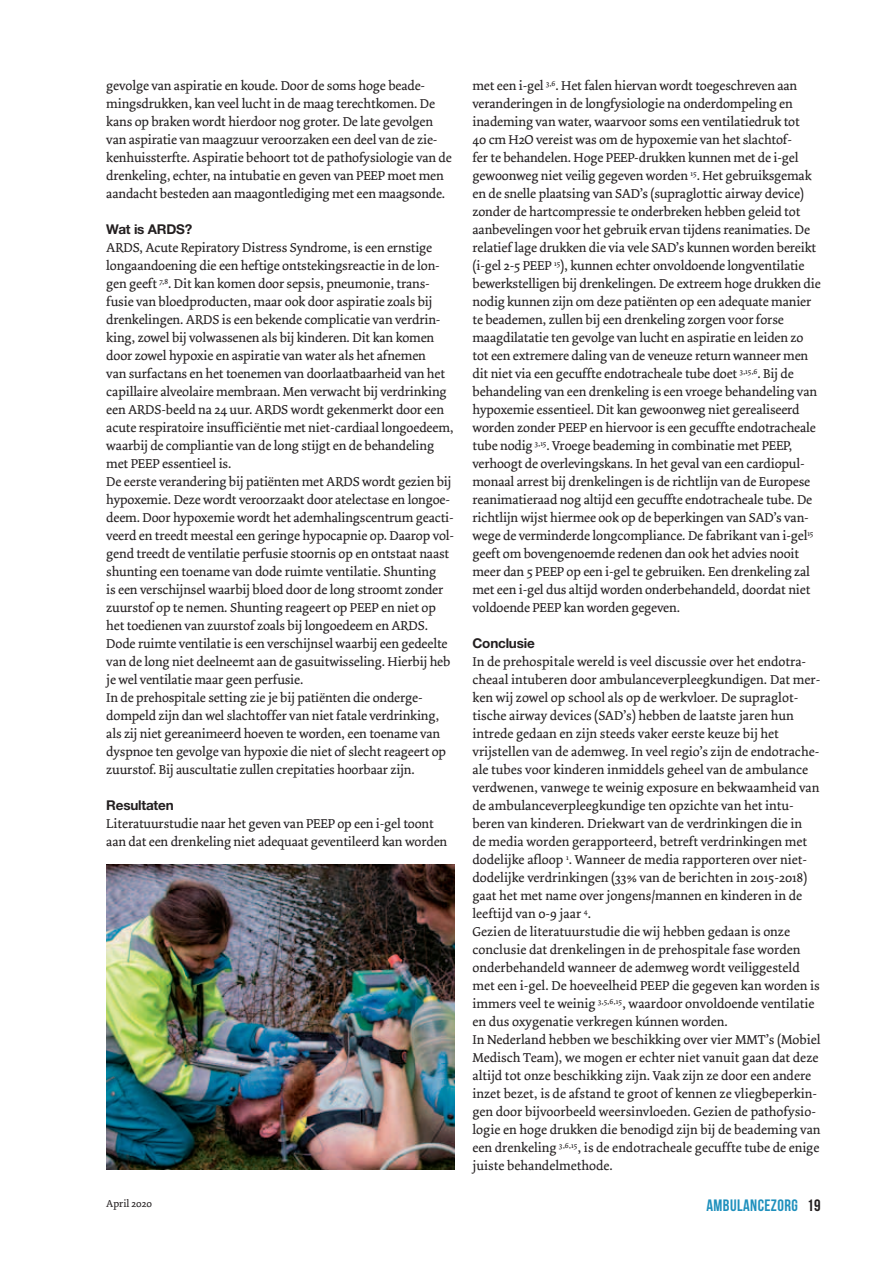
<style>
.page{position:relative;width:893px;height:1263px;background:#fff}
.page>*{position:absolute;margin:0;border:0;box-sizing:border-box;transform-origin:0 0}
.t1{font:16.5px "Bebas Neue";letter-spacing:.025em;color:#1f90bd}
.t2{font:13.5px/18px "Dolly";letter-spacing:-.01em;color:#231f20}
.t3{font:700 13.5px "Helvetica Neue LT Std";letter-spacing:-.015em;color:#231f20}
.t4{font:10.5px "Dolly";color:#231f20}
.s1{color:#231f20}
</style>
<div class="page">
<img style="left:106px;top:864px;width:348px;height:305px">
<p class="t2" style="left:106px;top:77px;width:347px">gevolge van aspiratie en koude. Door de soms hoge beade&shy;mingsdrukken, kan veel lucht in de maag terechtkomen. De kans op braken wordt hierdoor nog groter. De late gevolgen van aspiratie van maagzuur veroorzaken een deel van de zie&shy;kenhuissterfte. Aspiratie behoort tot de pathofysiologie van de drenkeling, echter, na intubatie en geven van PEEP moet men aandacht besteden aan maagontlediging met een maagsonde.</p>
<p class="t3" style="left:106px;top:221px;width:88px">Wat is ARDS?</p>
<p class="t2" style="left:106px;top:239px;width:349px">ARDS, Acute Repiratory Distress Syndrome, is een ernstige longaandoening die een heftige ontstekingsreactie in de lon&shy;gen geeft <sup>7,8</sup>. Dit kan komen door sepsis, pneumonie, trans&shy;fusie van bloedproducten, maar ook door aspiratie zoals bij drenkelingen. ARDS is een bekende complicatie van verdrin&shy;king, zowel bij volwassenen als bij kinderen. Dit kan komen door zowel hypoxie en aspiratie van water als het afnemen<br>van surfactans en het toenemen van doorlaatbaarheid van het capillaire alveolaire membraan. Men verwacht bij verdrinking een ARDS-beeld na 24 uur. ARDS wordt gekenmerkt door een acute respiratoire insufficiëntie met niet-cardiaal longoedeem, waarbij de compliantie van de long stijgt en de behandeling met PEEP essentieel is.<br>De eerste verandering bij patiënten met ARDS wordt gezien bij hypoxemie. Deze wordt veroorzaakt door atelectase en longoe&shy;deem. Door hypoxemie wordt het ademhalingscentrum geacti&shy;veerd en treedt meestal een geringe hypocapnie op. Daarop vol&shy;gend treedt de ventilatie perfusie stoornis op en ontstaat naast shunting een toename van dode ruimte ventilatie. Shunting<br>is een verschijnsel waarbij bloed door de long stroomt zonder zuurstof op te nemen. Shunting reageert op PEEP en niet op het toedienen van zuurstof zoals bij longoedeem en ARDS.<br>Dode ruimte ventilatie is een verschijnsel waarbij een gedeelte van de long niet deelneemt aan de gasuitwisseling. Hierbij heb je wel ventilatie maar geen perfusie.<br>In de prehospitale setting zie je bij patiënten die onderge&shy;dompeld zijn dan wel slachtoffer van niet fatale verdrinking, als zij niet gereanimeerd hoeven te worden, een toename van dyspnoe ten gevolge van hypoxie die niet of slecht reageert op zuurstof. Bij auscultatie zullen crepitaties hoorbaar zijn.</p>
<p class="t3" style="left:106px;top:797px;width:69px">Resultaten</p>
<p class="t2" style="left:106px;top:815px;width:342px">Literatuurstudie naar het geven van PEEP op een i-gel toont aan dat een drenkeling niet adequaat geventileerd kan worden</p>
<p class="t2" style="left:472px;top:77px;width:350px">met een i-gel <sup>3,6</sup>. Het falen hiervan wordt toegeschreven aan veranderingen in de longfysiologie na onderdompeling en inademing van water, waarvoor soms een ventilatiedruk tot<br>40 cm H2O vereist was om de hypoxemie van het slachtof-<br>fer te behandelen. Hoge PEEP-drukken kunnen met de i-gel gewoonweg niet veilig gegeven worden <sup>15</sup>. Het gebruiksgemak en de snelle plaatsing van SAD’s (supraglottic airway device) zonder de hartcompressie te onderbreken hebben geleid tot aanbevelingen voor het gebruik ervan tijdens reanimaties. De relatief lage drukken die via vele SAD’s kunnen worden bereikt (i-gel 2-5 PEEP <sup>15</sup>), kunnen echter onvoldoende longventilatie bewerkstelligen bij drenkelingen. De extreem hoge drukken die nodig kunnen zijn om deze patiënten op een adequate manier te beademen, zullen bij een drenkeling zorgen voor forse maagdilatatie ten gevolge van lucht en aspiratie en leiden zo tot een extremere daling van de veneuze return wanneer men dit niet via een gecuffte endotracheale tube doet <sup>3,15,6</sup>. Bij de behandeling van een drenkeling is een vroege behandeling van hypoxemie essentieel. Dit kan gewoonweg niet gerealiseerd worden zonder PEEP en hiervoor is een gecuffte endotracheale tube nodig <sup>3,15</sup>. Vroege beademing in combinatie met PEEP, verhoogt de overlevingskans. In het geval van een cardiopul&shy;monaal arrest bij drenkelingen is de richtlijn van de Europese reanimatieraad nog altijd een gecuffte endotracheale tube. De richtlijn wijst hiermee ook op de beperkingen van SAD’s van&shy;wege de verminderde longcompliance. De fabrikant van i-gel<sup>15 </sup>geeft om bovengenoemde redenen dan ook het advies nooit meer dan 5 PEEP op een i-gel te gebruiken. Een drenkeling zal met een i-gel dus altijd worden onderbehandeld, doordat niet voldoende PEEP kan worden gegeven.</p>
<p class="t3" style="left:472px;top:635px;width:64px">Conclusie</p>
<p class="t2" style="left:472px;top:653px;width:350px">In de prehospitale wereld is veel discussie over het endotra&shy;cheaal intuberen door ambulanceverpleegkundigen. Dat mer&shy;ken wij zowel op school als op de werkvloer. De supraglot&shy;tische airway devices (SAD’s) hebben de laatste jaren hun intrede gedaan en zijn steeds vaker eerste keuze bij het vrijstellen van de ademweg. In veel regio’s zijn de endotrache&shy;ale tubes voor kinderen inmiddels geheel van de ambulance verdwenen, vanwege te weinig exposure en bekwaamheid van de ambulanceverpleegkundige ten opzichte van het intu&shy;beren van kinderen. Driekwart van de verdrinkingen die in<br>de media worden gerapporteerd, betreft verdrinkingen met dodelijke afloop <sup>1</sup>. Wanneer de media rapporteren over niet&shy;dodelijke verdrinkingen (33% van de berichten in 2015-2018) gaat het met name over jongens/mannen en kinderen in de leeftijd van 0-9 jaar <sup>4</sup>.<br>Gezien de literatuurstudie die wij hebben gedaan is onze conclusie dat drenkelingen in de prehospitale fase worden onderbehandeld wanneer de ademweg wordt veiliggesteld met een i-gel. De hoeveelheid PEEP die gegeven kan worden is immers veel te weinig <sup>3,5,6,15</sup>, waardoor onvoldoende ventilatie en dus oxygenatie verkregen kúnnen worden.<br>In Nederland hebben we beschikking over vier MMT’s (Mobiel Medisch Team), we mogen er echter niet vanuit gaan dat deze altijd tot onze beschikking zijn. Vaak zijn ze door een andere inzet bezet, is de afstand te groot of kennen ze vliegbeperkin&shy;gen door bijvoorbeeld weersinvloeden. Gezien de pathofysio&shy;logie en hoge drukken die benodigd zijn bij de beademing van een drenkeling <sup>3,6,15</sup>, is de endotracheale gecuffte tube de enige juiste behandelmethode.</p>
<p class="t4" style="left:106px;top:1197px;width:47px">April 2020</p>
<p class="t1" style="left:706px;top:1196px;width:116px">AMBULANCEZORG <span class="s1">19</span></p>
</div>
